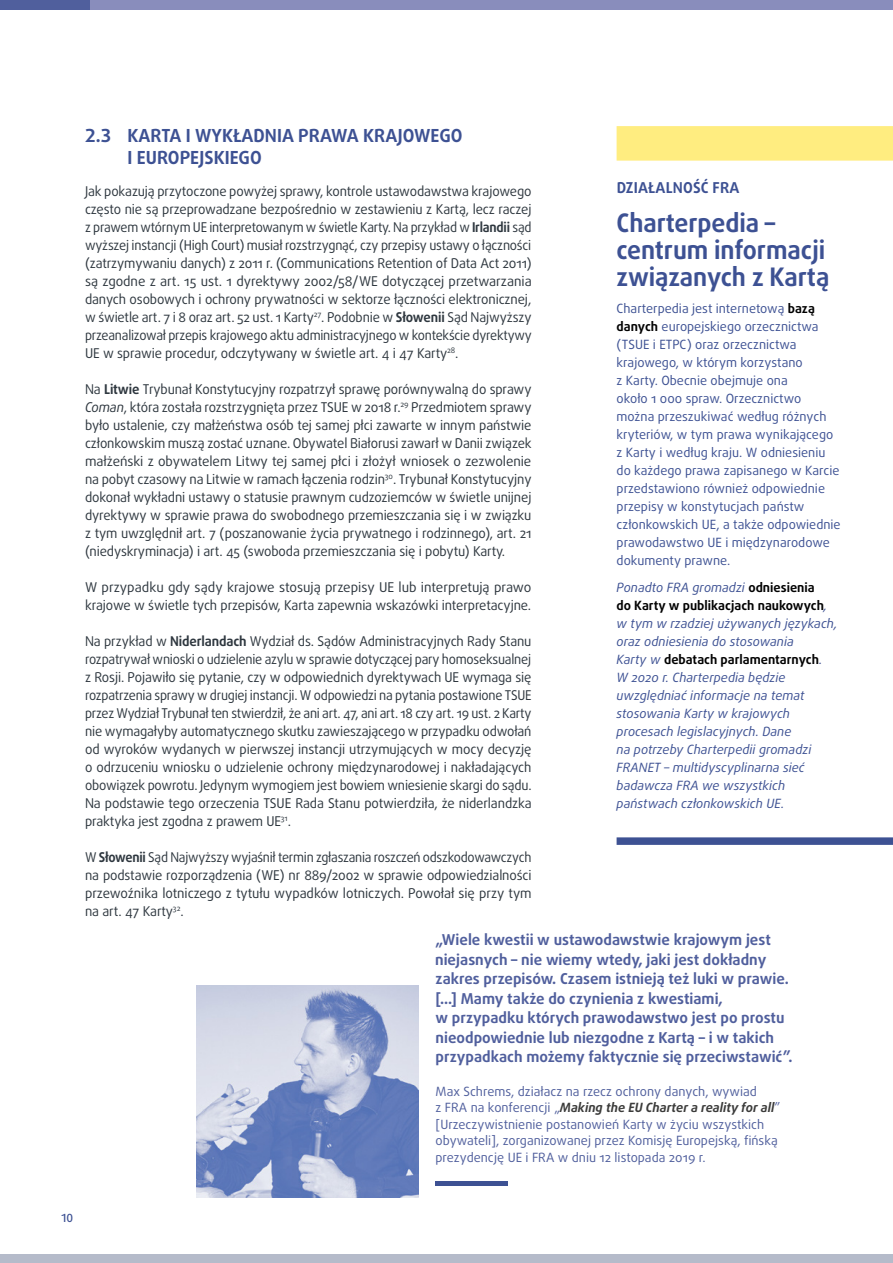
<style>
.page{position:relative;width:893px;height:1263px;background:#fff}
.page>*{position:absolute;margin:0;border:0;box-sizing:border-box;transform-origin:0 0}
.FRA_activity_title{font:700 25.5px/27px "Daxline Pro";letter-spacing:-.005em;color:#3d5193}
.title_2{font:700 18px/22.5px "Daxline Pro";color:#3d5193}
.t1{font:700 15px/19.5px "Daxline Pro";color:#505f9d}
.FRA_activity_supra{font:700 15px "Daxline Pro";letter-spacing:.01em;color:#3d5193}
.BODYTEXT{font:13.5px/18px "Daxline Pro";letter-spacing:-.01em;color:#2e373f;text-align:justify}
.BODYTEXT-2{font:13.5px/18px "Daxline Pro";letter-spacing:-.01em;color:#2e373f;text-align:justify;scale:.94 1}
.FRA_activity_body{font:12.75px/18px "Daxline Pro";color:#3d5193}
.FRA_activity_last_no{font:italic 12.75px/18px "Daxline Pro";color:#3d5193}
.Quote_signature{font:12.75px/16.5px "Daxline Pro";color:#505f9d}
.t2{font:500 11.25px "Daxline Pro";color:#3d5193}
.s1{font-weight:700}
.s2{font-style:italic}
.s3{font-weight:700;color:#000}
.s4{font-weight:700;font-style:normal;color:#000}
.s5{font-weight:700;font-style:italic;color:#3b3b3a}
</style>
<div class="page">
<div style="left:89px;top:0;width:804px;height:10px;background:#898dbc"></div>
<div style="left:0;top:0;width:89px;height:10px;background:#505f9d"></div>
<div style="left:0;top:1254px;width:893px;height:9px;background:#b5bbca"></div>
<div style="left:435px;top:1181px;width:73px;height:5px;background:#3d5193"></div>
<img style="left:196px;top:985px;width:223px;height:213px">
<div style="left:617px;top:126px;width:276px;height:35px;background:#ffed80"></div>
<div style="left:617px;top:837px;width:276px;height:8px;background:#3d5193"></div>
<p class="title_2" style="left:128px;top:124px;width:336px;text-indent:-43px">2.3 KARTA I WYKŁADNIA PRAWA KRAJOWEGO<br>I EUROPEJSKIEGO</p>
<p class="BODYTEXT" style="left:85px;top:182px;width:448px">Jak pokazują przytoczone powyżej sprawy, kontrole ustawodawstwa krajowego często nie są przeprowadzane bezpośrednio w zestawieniu z Kartą, lecz raczej z prawem wtórnym UE interpretowanym w świetle Karty. Na przykład w <span class="s1">Irlandii</span> sąd wyższej instancji (High Court) musiał rozstrzygnąć, czy przepisy ustawy o łączności (zatrzymywaniu danych) z 2011 r. (Communications Retention of Data Act 2011) są zgodne z art. 15 ust. 1 dyrektywy 2002/58/WE dotyczącej przetwarzania danych osobowych i ochrony prywatności w sektorze łączności elektronicznej, w świetle art. 7 i 8 oraz art. 52 ust. 1 Karty<sup>27</sup>. Podobnie w <span class="s1">Słowenii</span> Sąd Najwyższy przeanalizował przepis krajowego aktu administracyjnego w kontekście dyrektywy UE w sprawie procedur, odczytywany w świetle art. 4 i 47 Karty<sup>28</sup>.</p>
<p class="BODYTEXT" style="left:85px;top:380px;width:448px">Na <span class="s1">Litwie</span> Trybunał Konstytucyjny rozpatrzył sprawę porównywalną do sprawy <span class="s2">Coman</span>, która została rozstrzygnięta przez TSUE w 2018 r.<sup>29</sup> Przedmiotem sprawy było ustalenie, czy małżeństwa osób tej samej płci zawarte w innym państwie członkowskim muszą zostać uznane. Obywatel Białorusi zawarł w Danii związek małżeński z obywatelem Litwy tej samej płci i złożył wniosek o zezwolenie na pobyt czasowy na Litwie w ramach łączenia rodzin<sup>30</sup>. Trybunał Konstytucyjny dokonał wykładni ustawy o statusie prawnym cudzoziemców w świetle unijnej dyrektywy w sprawie prawa do swobodnego przemieszczania się i w związku z tym uwzględnił art. 7 (poszanowanie życia prywatnego i rodzinnego), art. 21 (niedyskryminacja) i art. 45 (swoboda przemieszczania się i pobytu) Karty.</p>
<p class="BODYTEXT" style="left:85px;top:578px;width:448px">W przypadku gdy sądy krajowe stosują przepisy UE lub interpretują prawo krajowe w świetle tych przepisów, Karta zapewnia wskazówki interpretacyjne.</p>
<p class="BODYTEXT" style="left:85px;top:632px;width:448px">Na przykład w <span class="s1">Niderlandach</span> Wydział ds. Sądów Administracyjnych Rady Stanu rozpatrywał wnioski o udzielenie azylu w sprawie dotyczącej pary homoseksualnej z Rosji. Pojawiło się pytanie, czy w odpowiednich dyrektywach UE wymaga się rozpatrzenia sprawy w drugiej instancji. W odpowiedzi na pytania postawione TSUE przez Wydział Trybunał ten stwierdził, że ani art. 47, ani art. 18 czy art. 19 ust. 2 Karty nie wymagałyby automatycznego skutku zawieszającego w przypadku odwołań od wyroków wydanych w pierwszej instancji utrzymujących w mocy decyzję o odrzuceniu wniosku o udzielenie ochrony międzynarodowej i nakładających obowiązek powrotu. Jedynym wymogiem jest bowiem wniesienie skargi do sądu.<br>Na podstawie tego orzeczenia TSUE Rada Stanu potwierdziła, że niderlandzka praktyka jest zgodna z prawem UE<sup>31</sup>.</p>
<p class="BODYTEXT-2" style="left:85px;top:848px;width:477px">W <span class="s1">Słowenii</span> Sąd Najwyższy wyjaśnił termin zgłaszania roszczeń odszkodowawczych na podstawie rozporządzenia (WE) nr 889/2002 w sprawie odpowiedzialności przewoźnika lotniczego z tytułu wypadków lotniczych. Powołał się przy tym na art. 47 Karty<sup>32</sup>.</p>
<p class="FRA_activity_supra" style="left:617px;top:177px;width:124px">DZIAŁALNOŚĆ FRA</p>
<p class="FRA_activity_title" style="left:617px;top:209px;width:214px">Charterpedia – centrum informacji związanych z Kartą</p>
<p class="FRA_activity_body" style="left:617px;top:299px;width:226px">Charterpedia jest internetową <span class="s3">bazą danych</span> europejskiego orzecznictwa (TSUE i ETPC) oraz orzecznictwa krajowego, w którym korzystano<br>z Karty. Obecnie obejmuje ona<br>około 1 000 spraw. Orzecznictwo można przeszukiwać według różnych kryteriów, w tym prawa wynikającego z Karty i według kraju. W odniesieniu do każdego prawa zapisanego w Karcie przedstawiono również odpowiednie przepisy w konstytucjach państw członkowskich UE, a także odpowiednie prawodawstwo UE i międzynarodowe dokumenty prawne.</p>
<p class="FRA_activity_last_no" style="left:617px;top:578px;width:222px">Ponadto FRA gromadzi <span class="s4">odniesienia<br>do Karty w publikacjach naukowych</span>, w tym w rzadziej używanych językach, oraz odniesienia do stosowania<br>Karty w <span class="s4">debatach parlamentarnych</span>.<br>W 2020 r. Charterpedia będzie uwzględniać informacje na temat stosowania Karty w krajowych procesach legislacyjnych. Dane<br>na potrzeby Charterpedii gromadzi<br>FRANET – multidyscyplinarna sieć badawcza FRA we wszystkich państwach członkowskich UE.</p>
<p class="t1" style="left:435px;top:930px;width:359px">„Wiele kwestii w ustawodawstwie krajowym jest niejasnych – nie wiemy wtedy, jaki jest dokładny zakres przepisów. Czasem istnieją też luki w prawie. [...] Mamy także do czynienia z kwestiami,<br>w przypadku których prawodawstwo jest po prostu nieodpowiednie lub niezgodne z Kartą – i w takich przypadkach możemy faktycznie się przeciwstawić”.</p>
<p class="Quote_signature" style="left:436px;top:1083px;width:346px">Max Schrems, działacz na rzecz ochrony danych, wywiad<br>z FRA na konferencji „<span class="s5">Making the EU Charter a reality for all</span>” [Urzeczywistnienie postanowień Karty w życiu wszystkich obywateli], zorganizowanej przez Komisję Europejską, fińską prezydencję UE i FRA w dniu 12 listopada 2019 r.</p>
<p class="t2" style="left:62px;top:1210px;width:13px">10</p>
</div>
